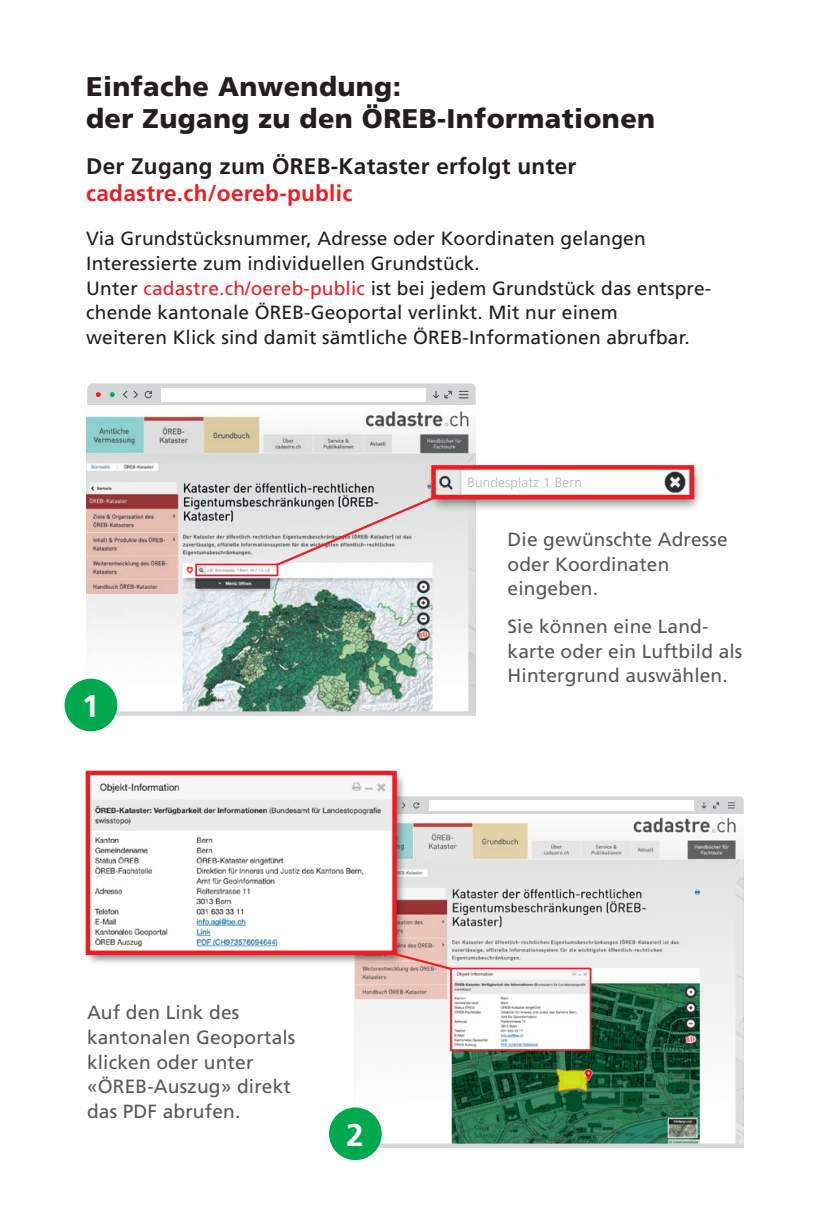
<style>
.page{position:relative;width:830px;height:1212px;background:#fff}
.page>*{position:absolute;margin:0;border:0;box-sizing:border-box;transform-origin:0 0}
.t1{font:700 31.5px "Frutiger";color:#fff}
.t2{font:900 27px/32.4px "Frutiger";letter-spacing:.015em;color:#231f20}
.t3{font:700 22.5px "Frutiger";letter-spacing:.015em;color:#231f20}
.t4{font:700 22.5px "Frutiger";letter-spacing:.015em;color:#ee1d23}
.t5{font:19.12px/24.8px "Frutiger";letter-spacing:.01em;color:#231f20}
.t6{font:19.12px/24.8px "Frutiger";letter-spacing:.01em;color:#57585a}
.t7{font:300 13.5px "Frutiger";letter-spacing:.015em;color:#b4b5b8}
.s1{color:#ee1d23}
</style>
<div class="page">
<svg style="left:406px;top:796px;width:337px;height:18px"></svg>
<img style="left:354px;top:817px;width:389px;height:326px">
<svg style="left:87px;top:383px;width:388px;height:22px"></svg>
<img style="left:87px;top:411px;width:388px;height:300px">
<div style="left:426px;top:464px;width:276px;height:47px;background:#231f20;opacity:.59"></div>
<img style="left:436px;top:470px;width:253px;height:24px">
<div style="left:431px;top:465px;width:263px;height:34px;border:4px solid #ee1d23"></div>
<div style="left:87px;top:711px;width:388px;height:5px;background:#d5d6d8"></div>
<div style="left:355px;top:1143px;width:388px;height:5px;background:#d5d6d8"></div>
<div style="left:85px;top:772px;width:321px;height:193px;background:#231f20;opacity:.59"></div>
<img style="left:91px;top:776px;width:300px;height:174px">
<div style="left:195px;top:563px;width:83px;height:13px;border:2px solid #ee1d23"></div>
<svg style="left:274px;top:494px;width:163px;height:74px;background:#dbd5d5"></svg>
<div style="left:450px;top:968px;width:141px;height:83px;border:2px solid #ee1d23"></div>
<div style="left:86px;top:771px;width:310px;height:184px;border:4px solid #ee1d23"></div>
<svg style="left:391px;top:951px;width:62px;height:20px"></svg>
<div style="left:65px;top:679px;width:52px;height:52px;background:#00a94d;border-radius:50%"></div>
<div style="left:329px;top:1107px;width:52px;height:53px;background:#00a94d;border-radius:50%"></div>
<div style="left:463px;top:471px;width:191px;height:20px;background:#fff"></div>
<h2 class="t2" style="left:86px;top:69px;width:570px">Einfache Anwendung:<br>der Zugang zu den ÖREB-Informationen</h2>
<p class="t3" style="left:86px;top:153px;width:491px">Der Zugang zum ÖREB-Kataster erfolgt unter</p>
<p class="t4" style="left:86px;top:180px;width:267px">cadastre.ch/oereb-public</p>
<p class="t5" style="left:86px;top:226px;width:626px">Via Grundstücksnummer, Adresse oder Koordinaten gelangen Interessierte zum individuellen Grundstück.<br>Unter <span class="s1">cadastre.ch/oereb-public</span> ist bei jedem Grundstück das entspre&shy;chende kantonale ÖREB-Geoportal verlinkt. Mit nur einem<br>weiteren Klick sind damit sämtliche ÖREB-Informationen abrufbar.</p>
<p class="t7" style="left:467px;top:474px;width:116px">Bundesplatz 1 Bern</p>
<h1 class="t1" style="left:82px;top:688px;width:19px">1</h1>
<p class="t6" style="left:87px;top:1000px;width:210px">Auf den Link des kantonalen Geoportals klicken oder unter «ÖREB-Auszug» direkt das PDF abrufen.</p>
<h1 class="t1" style="left:346px;top:1116px;width:19px">2</h1>
<p class="t6" style="left:507px;top:527px;width:221px">Die gewünschte Adresse oder Koordinaten eingeben.</p>
<p class="t6" style="left:507px;top:614px;width:236px">Sie können eine Land&shy;karte oder ein Luftbild als<br>Hintergrund auswählen.</p>
</div>
